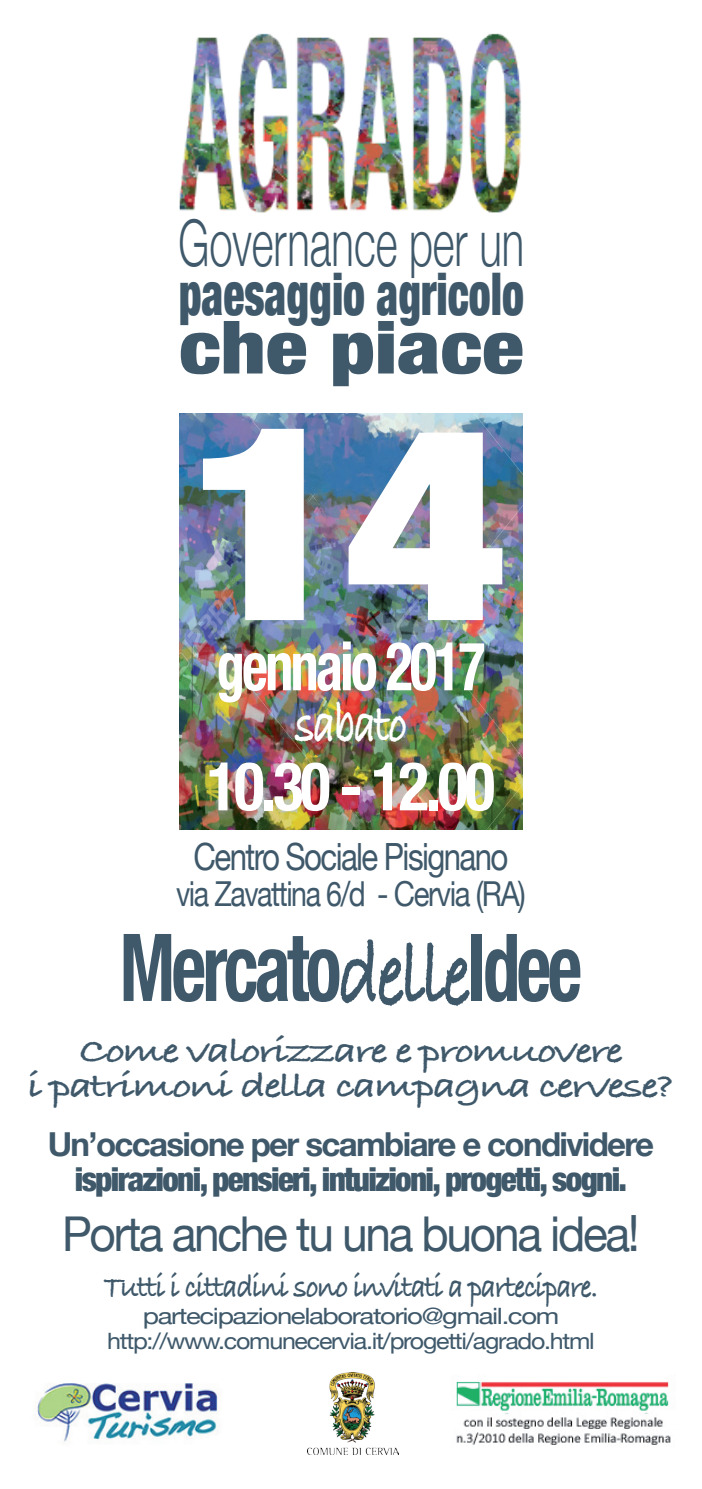
<style>
.page{position:relative;width:702px;height:1489px;background:#fff}
.page>*{position:absolute;margin:0;border:0;box-sizing:border-box;transform-origin:0 0}
.t1{font:900 condensed 270px "Helvetica Neue";color:#fff;scale:1.17 1}
.t2{font:700 condensed 93.75px "Helvetica Neue";letter-spacing:-.05em;color:#3f596b;scale:.8 1}
.t3{font:900 condensed 73.5px "Helvetica Neue";color:#3f596b;scale:1.18 1}
.t4{font:700 condensed 67.5px "Helvetica Neue";letter-spacing:-.05em;color:#fff;scale:.83 1}
.t5{font:700 condensed 67.5px "Helvetica Neue";letter-spacing:-.05em;color:#fff;scale:.93 1}
.t6{font:300 64.25px "Helvetica Neue";color:#3f596b;scale:.65 1}
.t7{font:900 condensed 58.75px "Helvetica Neue";color:#3f596b;scale:.74 1}
.t8{font:56.25px "Bradley Hand ITCTT Bold";letter-spacing:-.05em;color:#fff;scale:.8 1}
.t9{font:48px "Helvetica Neue";letter-spacing:-.05em;color:#3f596b;scale:.96 1}
.t10{font:37.5px "Helvetica Neue";letter-spacing:-.05em;color:#3f596b;scale:.83 1}
.t11{font:36px/35px "Bradley Hand ITCTT Bold";letter-spacing:-.05em;color:#3f596b;text-align:center;scale:1.28 1}
.t12{font:34.5px "Helvetica Neue";letter-spacing:-.05em;color:#3f596b;scale:.83 1}
.t13{font:900 condensed 33px "Helvetica Neue";letter-spacing:-.05em;color:#3f596b}
.t14{font:33px "Bradley Hand ITCTT Bold";letter-spacing:-.05em;color:#3f596b;scale:.91 1}
.t15{font:700 33px "Helvetica Neue";letter-spacing:-.05em;color:#3f596b}
.t16{font:22.5px/25px "Helvetica Neue";letter-spacing:-.05em;color:#3f596b;text-align:center;scale:1.22 1}
.s1{font-family:"Bradley Hand ITCTT Bold";font-weight:400;font-stretch:normal}
.s2{font-size:50px}
</style>
<div class="page">
<img style="left:180px;top:33px;width:341px;height:180px">
<img style="left:35px;top:1383px;width:184px;height:59px">
<img style="left:307px;top:1372px;width:91px;height:82px">
<img style="left:456px;top:1381px;width:215px;height:64px">
<img style="left:179px;top:414px;width:343px;height:415px">
<h3 class="t6" style="left:178px;top:203px;width:533px">Governance per un</h3>
<h3 class="t7" style="left:179px;top:257px;width:468px">paesaggio agricolo</h3>
<h3 class="t3" style="left:179px;top:302px;width:293px">che piace</h3>
<h1 class="t1" style="left:187px;top:357px;width:275px">14</h1>
<h3 class="t4" style="left:217px;top:625px;width:325px">gennaio 2017</h3>
<h3 class="t8" style="left:295px;top:681px;width:142px">sabato</h3>
<h3 class="t5" style="left:207px;top:745px;width:311px">10.30 - 12.00</h3>
<h3 class="t10" style="left:193px;top:834px;width:381px">Centro Sociale Pisignano</h3>
<h3 class="t12" style="left:176px;top:873px;width:423px">via Zavattina 6/d - Cervia (RA)</h3>
<h2 class="t2" style="left:120px;top:910px;width:579px">Mercato<span class="s1">delle</span>Idee</h2>
<h3 class="t11" style="left:28px;top:1031px;width:506px">Come valorizzare e promuovere<br>i patrimoni della campagna cervese?</h3>
<h3 class="t15" style="left:48px;top:1123px;width:607px">Un’occasione per scambiare e condividere</h3>
<h3 class="t13" style="left:75px;top:1158px;width:554px">ispirazioni, pensieri, intuizioni, progetti, sogni.</h3>
<h3 class="t9" style="left:62px;top:1205px;width:603px">Porta anche tu una buona idea<span class="s2">!</span></h3>
<h3 class="t14" style="left:104px;top:1261px;width:545px">Tutti i cittadini sono invitati a partecipare.</h3>
<p class="t16" style="left:107px;top:1302px;width:401px">partecipazionelaboratorio@gmail.com http://www.comunecervia.it/progetti/agrado.html</p>
</div>
